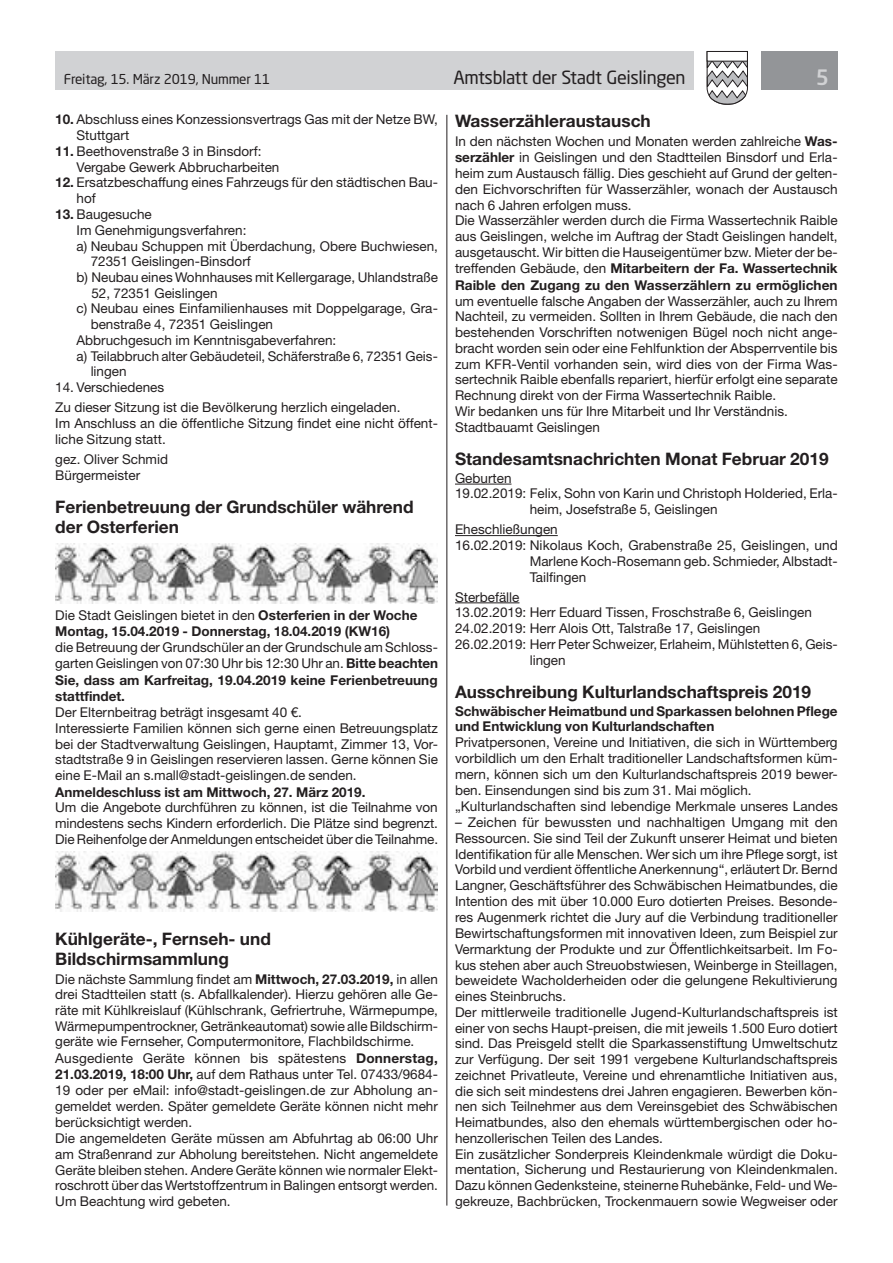
<style>
.page{position:relative;width:893px;height:1263px;background:#fff}
.page>*{position:absolute;margin:0;border:0;box-sizing:border-box;transform-origin:0 0}
.t1{font:500 21px "Neo Sans Std";color:#d1d2d4}
.t2{font:18px "Neo Sans Std";letter-spacing:-.02em;color:#231f20}
.t3{font:700 17.25px/20.5px "Helvetica Neue LT Std";color:#231f20}
.t4{font:13.5px/15.8px "Helvetica Neue LT Std";color:#231f20}
.t5{font:700 13.5px/16.5px "Helvetica Neue LT Std";color:#231f20}
.t6{font:13.5px "Neo Sans Std";letter-spacing:-.015em;color:#231f20}
.s1{font-weight:700}
.s2{font-weight:400}
</style>
<div class="page">
<div style="left:55px;top:51px;width:639px;height:38px;background:#d1d2d4"></div>
<div style="left:761px;top:51px;width:77px;height:38px;background:#939598"></div>
<svg style="left:706px;top:51px;width:42px;height:54px"></svg>
<div style="left:707px;top:51px;width:41px;height:10px;background:#fff;border:1px solid #231f20"></div>
<hr style="left:446px;top:115px;width:1px;height:1090px;background:#231f20">
<img style="left:55px;top:543px;width:383px;height:60px">
<img style="left:55px;top:851px;width:383px;height:60px">
<hr style="left:455px;top:484px;width:56px;height:1px;background:#231f20">
<hr style="left:455px;top:535px;width:103px;height:1px;background:#231f20">
<hr style="left:455px;top:602px;width:64px;height:1px;background:#231f20">
<p class="t6" style="left:64px;top:71px;width:208px">Freitag, 15. März 2019, Nummer 11</p>
<h2 class="t2" style="left:453px;top:66px;width:234px">Amtsblatt der Stadt Geislingen</h2>
<h1 class="t1" style="left:816px;top:64px;width:15px">5</h1>
<p class="t4" style="left:77px;top:112px;width:363px;text-indent:-21px"><span class="s1">10.</span> Abschluss eines Konzessionsvertrags Gas mit der Netze BW,<br>Stuttgart</p>
<p class="t4" style="left:77px;top:143px;width:204px;text-indent:-21px"><span class="s1">11.</span> Beethovenstraße 3 in Binsdorf:<br>Vergabe Gewerk Abbrucharbeiten</p>
<p class="t4" style="left:77px;top:175px;width:363px;text-indent:-21px"><span class="s1">12.</span> Ersatzbeschaffung eines Fahrzeugs für den städtischen Bau&shy;hof</p>
<p class="t4" style="left:55px;top:206px;width:98px"><span class="s1">13.</span> Baugesuche</p>
<p class="t4" style="left:77px;top:222px;width:171px">Im Genehmigungsverfahren:</p>
<p class="t4" style="left:77px;top:238px;width:363px">a) Neubau Schuppen mit Überdachung, Obere Buchwiesen,</p>
<p class="t4" style="left:91px;top:253px;width:162px">72351 Geislingen-Binsdorf</p>
<p class="t4" style="left:77px;top:269px;width:363px">b) Neubau eines Wohnhauses mit Kellergarage, Uhlandstraße</p>
<p class="t4" style="left:91px;top:285px;width:128px">52, 72351 Geislingen</p>
<p class="t4" style="left:77px;top:301px;width:363px">c) Neubau eines Einfamilienhauses mit Doppelgarage, Gra-</p>
<p class="t4" style="left:91px;top:316px;width:184px">benstraße 4, 72351 Geislingen</p>
<p class="t4" style="left:77px;top:332px;width:261px">Abbruchgesuch im Kenntnisgabeverfahren:</p>
<p class="t4" style="left:77px;top:348px;width:363px">a) Teilabbruch alter Gebäudeteil, Schäferstraße 6, 72351 Geis-</p>
<p class="t4" style="left:91px;top:364px;width:38px">lingen</p>
<p class="t4" style="left:55px;top:377px;width:347px;line-height:20px">14. Verschiedenes<br>Zu dieser Sitzung ist die Bevölkerung herzlich eingeladen.</p>
<p class="t4" style="left:55px;top:415px;width:384px">Im Anschluss an die öffentliche Sitzung findet eine nicht öffent&shy;liche Sitzung statt.</p>
<p class="t4" style="left:55px;top:451px;width:114px">gez. Oliver Schmid<br>Bürgermeister</p>
<p class="t3" style="left:55px;top:496px;width:360px">Ferienbetreuung der Grundschüler während der Osterferien</p>
<p class="t3" style="left:455px;top:110px;width:197px">Wasserzähleraustausch</p>
<p class="t4" style="left:455px;top:133px;width:384px">In den nächsten Wochen und Monaten werden zahlreiche <span class="s1">Was&shy;serzähler</span> in Geislingen und den Stadtteilen Binsdorf und Erla&shy;heim zum Austausch fällig. Dies geschieht auf Grund der gelten&shy;den Eichvorschriften für Wasserzähler, wonach der Austausch nach 6 Jahren erfolgen muss.<br>Die Wasserzähler werden durch die Firma Wassertechnik Raible aus Geislingen, welche im Auftrag der Stadt Geislingen handelt, ausgetauscht. Wir bitten die Hauseigentümer bzw. Mieter der be&shy;treffenden Gebäude, den <span class="s1">Mitarbeitern der Fa. Wassertechnik Raible den Zugang zu den Wasserzählern zu ermöglichen</span></p>
<p class="t4" style="left:455px;top:293px;width:384px">um eventuelle falsche Angaben der Wasserzähler, auch zu Ihrem Nachteil, zu vermeiden. Sollten in Ihrem Gebäude, die nach den bestehenden Vorschriften notwenigen Bügel noch nicht ange&shy;bracht worden sein oder eine Fehlfunktion der Absperrventile bis zum KFR-Ventil vorhanden sein, wird dies von der Firma Was&shy;sertechnik Raible ebenfalls repariert, hierfür erfolgt eine separate Rechnung direkt von der Firma Wassertechnik Raible.<br>Wir bedanken uns für Ihre Mitarbeit und Ihr Verständnis.<br>Stadtbauamt Geislingen</p>
<p class="t3" style="left:455px;top:448px;width:375px">Standesamtsnachrichten Monat Februar 2019</p>
<p class="t4" style="left:455px;top:470px;width:58px">Geburten</p>
<p class="t4" style="left:455px;top:486px;width:384px">19.02.2019: Felix, Sohn von Karin und Christoph Holderied, Erla-</p>
<p class="t4" style="left:530px;top:501px;width:189px">heim, Josefstraße 5, Geislingen</p>
<p class="t4" style="left:455px;top:521px;width:104px">Eheschließungen</p>
<p class="t4" style="left:455px;top:537px;width:384px">16.02.2019: Nikolaus Koch, Grabenstraße 25, Geislingen, und</p>
<p class="t4" style="left:530px;top:553px;width:309px">Marlene Koch-Rosemann geb. Schmieder, Albstadt-</p>
<p class="t4" style="left:530px;top:569px;width:58px">Tailfingen</p>
<p class="t4" style="left:455px;top:589px;width:66px">Sterbefälle</p>
<p class="t4" style="left:455px;top:604px;width:358px">13.02.2019: Herr Eduard Tissen, Froschstraße 6, Geislingen</p>
<p class="t4" style="left:455px;top:620px;width:307px">24.02.2019: Herr Alois Ott, Talstraße 17, Geislingen</p>
<p class="t4" style="left:455px;top:636px;width:384px">26.02.2019: Herr Peter Schweizer, Erlaheim, Mühlstetten 6, Geis-</p>
<p class="t4" style="left:530px;top:652px;width:38px">lingen</p>
<p class="t3" style="left:455px;top:681px;width:358px">Ausschreibung Kulturlandschaftspreis 2019</p>
<p class="t5" style="left:455px;top:703px;width:384px;line-height:15.8px">Schwäbischer Heimatbund und Sparkassen belohnen Pflege und Entwicklung von Kulturlandschaften</p>
<p class="t4" style="left:455px;top:734px;width:384px">Privatpersonen, Vereine und Initiativen, die sich in Württemberg vorbildlich um den Erhalt traditioneller Landschaftsformen küm&shy;mern, können sich um den Kulturlandschaftspreis 2019 bewer&shy;ben. Einsendungen sind bis zum 31. Mai möglich. „Kulturlandschaften sind lebendige Merkmale unseres Landes</p>
<p class="t4" style="left:455px;top:814px;width:384px">– Zeichen für bewussten und nachhaltigen Umgang mit den Ressourcen. Sie sind Teil der Zukunft unserer Heimat und bieten Identifikation für alle Menschen. Wer sich um ihre Pflege sorgt, ist Vorbild und verdient öffentliche Anerkennung“, erläutert Dr. Bernd Langner, Geschäftsführer des Schwäbischen Heimatbundes, die Intention des mit über 10.000 Euro dotierten Preises. Besonde&shy;res Augenmerk richtet die Jury auf die Verbindung traditioneller Bewirtschaftungsformen mit innovativen Ideen, zum Beispiel zur Vermarktung der Produkte und zur Öffentlichkeitsarbeit. Im Fo&shy;kus stehen aber auch Streuobstwiesen, Weinberge in Steillagen, beweidete Wacholderheiden oder die gelungene Rekultivierung eines Steinbruchs.<br>Der mittlerweile traditionelle Jugend-Kulturlandschaftspreis ist einer von sechs Haupt-preisen, die mit jeweils 1.500 Euro dotiert sind. Das Preisgeld stellt die Sparkassenstiftung Umweltschutz zur Verfügung. Der seit 1991 vergebene Kulturlandschaftspreis zeichnet Privatleute, Vereine und ehrenamtliche Initiativen aus, die sich seit mindestens drei Jahren engagieren. Bewerben kön&shy;nen sich Teilnehmer aus dem Vereinsgebiet des Schwäbischen Heimatbundes, also den ehemals württembergischen oder ho&shy;henzollerischen Teilen des Landes.<br>Ein zusätzlicher Sonderpreis Kleindenkmale würdigt die Doku&shy;mentation, Sicherung und Restaurierung von Kleindenkmalen.<br>Dazu können Gedenksteine, steinerne Ruhebänke, Feld- und We&shy;gekreuze, Bachbrücken, Trockenmauern sowie Wegweiser oder</p>
<p class="t5" style="left:55px;top:606px;width:364px"><span class="s2">Die Stadt Geislingen bietet in den</span> Osterferien in der Woche<br>Montag, 15.04.2019 - Donnerstag, 18.04.2019 (KW16)</p>
<p class="t4" style="left:55px;top:639px;width:384px;line-height:16.5px;text-align:justify">die Betreuung der Grundschüler an der Grundschule am Schloss&shy;garten Geislingen von 07:30 Uhr bis 12:30 Uhr an. <span class="s1">Bitte beachten Sie, dass am Karfreitag, 19.04.2019 keine Ferienbetreuung stattfindet.</span></p>
<p class="t4" style="left:55px;top:704px;width:384px">Der Elternbeitrag beträgt insgesamt 40 €.<br>Interessierte Familien können sich gerne einen Betreuungsplatz bei der Stadtverwaltung Geislingen, Hauptamt, Zimmer 13, Vor&shy;stadtstraße 9 in Geislingen reservieren lassen. Gerne können Sie eine E-Mail an s.mall@stadt-geislingen.de senden.</p>
<p class="t5" style="left:55px;top:783px;width:312px">Anmeldeschluss ist am Mittwoch, 27. März 2019.</p>
<p class="t4" style="left:55px;top:799px;width:384px;text-align:justify">Um die Angebote durchführen zu können, ist die Teilnahme von mindestens sechs Kindern erforderlich. Die Plätze sind begrenzt.<br>Die Reihenfolge der Anmeldungen entscheidet über die Teilnahme.</p>
<p class="t3" style="left:55px;top:928px;width:217px">Kühlgeräte-, Fernseh- und<br>Bildschirmsammlung</p>
<p class="t4" style="left:55px;top:971px;width:384px">Die nächste Sammlung findet am <span class="s1">Mittwoch, 27.03.2019,</span> in allen drei Stadtteilen statt (s. Abfallkalender). Hierzu gehören alle Ge&shy;räte mit Kühlkreislauf (Kühlschrank, Gefriertruhe, Wärmepumpe, Wärmepumpentrockner, Getränkeautomat) sowie alle Bildschirm&shy;geräte wie Fernseher, Computermonitore, Flachbildschirme.<br>Ausgediente Geräte können bis spätestens <span class="s1">Donnerstag, 21.03.2019, 18:00 Uhr,</span> auf dem Rathaus unter Tel. 07433/9684- 19 oder per eMail: info@stadt-geislingen.de zur Abholung an&shy;gemeldet werden. Später gemeldete Geräte können nicht mehr berücksichtigt werden.<br>Die angemeldeten Geräte müssen am Abfuhrtag ab 06:00 Uhr am Straßenrand zur Abholung bereitstehen. Nicht angemeldete Geräte bleiben stehen. Andere Geräte können wie normaler Elekt&shy;roschrott über das Wertstoffzentrum in Balingen entsorgt werden.<br>Um Beachtung wird gebeten.</p>
</div>
